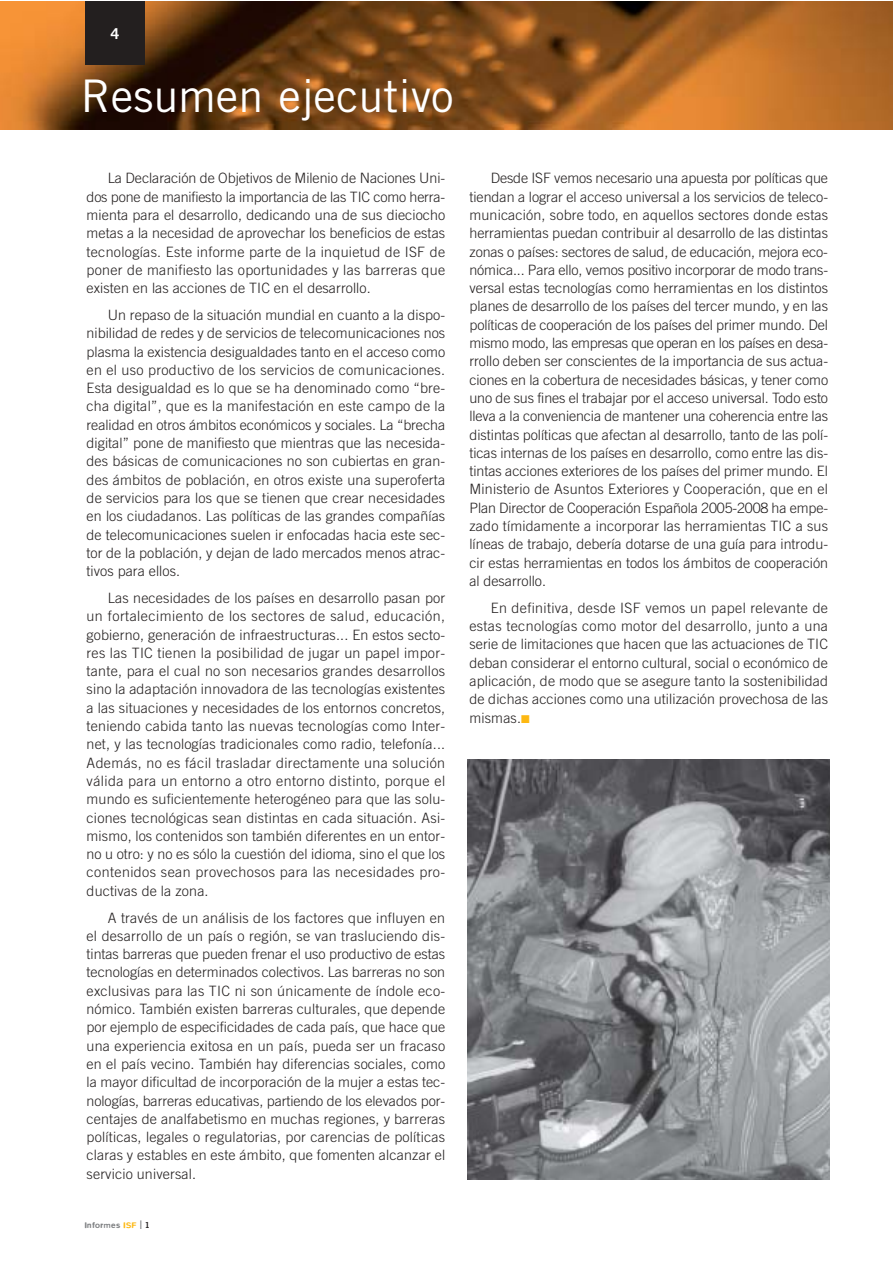
<style>
.page{position:relative;width:893px;height:1263px;background:#fff}
.page>*{position:absolute;margin:0;border:0;box-sizing:border-box;transform-origin:0 0}
.t1{font:45px "Trade Gothic";color:#fff}
.t2{font:700 15px "Trade Gothic";color:#fff}
.t3{font:300 14.25px/18.3px "Trade Gothic";letter-spacing:.01em;color:#231f1f;text-align:justify}
.t4{font:500 8.25px "Blur";letter-spacing:.055em;color:#808284}
.s1{color:#fdb812}
.s2{font-family:"Trade Gothic";font-weight:300;font-size:16.5px}
.s3{font-family:"Trade Gothic Bold Two";font-weight:400;color:#231f1f}
</style>
<div class="page">
<img style="left:0;top:2px;width:892px;height:127px">
<div style="left:85px;top:2px;width:60px;height:63px;background:#231f1f"></div>
<img style="left:468px;top:759px;width:361px;height:420px">
<p class="t2" style="left:111px;top:28px;width:10px">4</p>
<h1 class="t1" style="left:81px;top:79px;width:374px">Resumen ejecutivo</h1>
<p class="t3" style="left:87px;top:170px;width:360px;text-indent:21px">La Declaración de Objetivos de Milenio de Naciones Uni&shy;dos pone de manifiesto la importancia de las TIC como herra&shy;mienta para el desarrollo, dedicando una de sus dieciocho metas a la necesidad de aprovechar los beneficios de estas tecnologías. Este informe parte de la inquietud de ISF de poner de manifiesto las oportunidades y las barreras que existen en las acciones de TIC en el desarrollo.</p>
<p class="t3" style="left:87px;top:307px;width:360px;text-indent:21px">Un repaso de la situación mundial en cuanto a la dispo&shy;nibilidad de redes y de servicios de telecomunicaciones nos plasma la existencia desigualdades tanto en el acceso como en el uso productivo de los servicios de comunicaciones.<br>Esta desigualdad es lo que se ha denominado como “bre&shy;cha digital”, que es la manifestación en este campo de la realidad en otros ámbitos económicos y sociales. La “brecha digital” pone de manifiesto que mientras que las necesida&shy;des básicas de comunicaciones no son cubiertas en gran&shy;des ámbitos de población, en otros existe una superoferta de servicios para los que se tienen que crear necesidades en los ciudadanos. Las políticas de las grandes compañías de telecomunicaciones suelen ir enfocadas hacia este sec&shy;tor de la población, y dejan de lado mercados menos atrac&shy;tivos para ellos.</p>
<p class="t3" style="left:87px;top:590px;width:360px;text-indent:21px">Las necesidades de los países en desarrollo pasan por un fortalecimiento de los sectores de salud, educación, gobierno, generación de infraestructuras... En estos secto&shy;res las TIC tienen la posibilidad de jugar un papel impor&shy;tante, para el cual no son necesarios grandes desarrollos sino la adaptación innovadora de las tecnologías existentes a las situaciones y necesidades de los entornos concretos, teniendo cabida tanto las nuevas tecnologías como Inter&shy;net, y las tecnologías tradicionales como radio, telefonía...<br>Además, no es fácil trasladar directamente una solución válida para un entorno a otro entorno distinto, porque el mundo es suficientemente heterogéneo para que las solu&shy;ciones tecnológicas sean distintas en cada situación. Asi&shy;mismo, los contenidos son también diferentes en un entor&shy;no u otro: y no es sólo la cuestión del idioma, sino el que los contenidos sean provechosos para las necesidades pro&shy;ductivas de la zona.</p>
<p class="t3" style="left:87px;top:910px;width:360px;text-indent:21px">A través de un análisis de los factores que influyen en el desarrollo de un país o región, se van trasluciendo dis&shy;tintas barreras que pueden frenar el uso productivo de estas tecnologías en determinados colectivos. Las barreras no son exclusivas para las TIC ni son únicamente de índole eco&shy;nómico. También existen barreras culturales, que depende por ejemplo de especificidades de cada país, que hace que una experiencia exitosa en un país, pueda ser un fracaso en el país vecino. También hay diferencias sociales, como la mayor dificultad de incorporación de la mujer a estas tec&shy;nologías, barreras educativas, partiendo de los elevados por&shy;centajes de analfabetismo en muchas regiones, y barreras políticas, legales o regulatorias, por carencias de políticas claras y estables en este ámbito, que fomenten alcanzar el servicio universal.</p>
<p class="t4" style="left:85px;top:1222px;width:66px">Informes <span class="s1">ISF</span> <span class="s2">ı</span> <span class="s3">1</span></p>
<p class="t3" style="left:469px;top:170px;width:360px;text-indent:21px">Desde ISF vemos necesario una apuesta por políticas que tiendan a lograr el acceso universal a los servicios de teleco&shy;municación, sobre todo, en aquellos sectores donde estas herramientas puedan contribuir al desarrollo de las distintas zonas o países: sectores de salud, de educación, mejora eco&shy;nómica... Para ello, vemos positivo incorporar de modo trans&shy;versal estas tecnologías como herramientas en los distintos planes de desarrollo de los países del tercer mundo, y en las políticas de cooperación de los países del primer mundo. Del mismo modo, las empresas que operan en los países en desa&shy;rrollo deben ser conscientes de la importancia de sus actua&shy;ciones en la cobertura de necesidades básicas, y tener como uno de sus fines el trabajar por el acceso universal. Todo esto lleva a la conveniencia de mantener una coherencia entre las distintas políticas que afectan al desarrollo, tanto de las polí&shy;ticas internas de los países en desarrollo, como entre las dis&shy;tintas acciones exteriores de los países del primer mundo. El Ministerio de Asuntos Exteriores y Cooperación, que en el Plan Director de Cooperación Española 2005-2008 ha empe&shy;zado tímidamente a incorporar las herramientas TIC a sus líneas de trabajo, debería dotarse de una guía para introdu&shy;cir estas herramientas en todos los ámbitos de cooperación al desarrollo.</p>
<p class="t3" style="left:469px;top:600px;width:360px;text-indent:21px">En definitiva, desde ISF vemos un papel relevante de estas tecnologías como motor del desarrollo, junto a una serie de limitaciones que hacen que las actuaciones de TIC deban considerar el entorno cultural, social o económico de aplicación, de modo que se asegure tanto la sostenibilidad de dichas acciones como una utilización provechosa de las mismas.<span class="s1">■</span></p>
</div>
